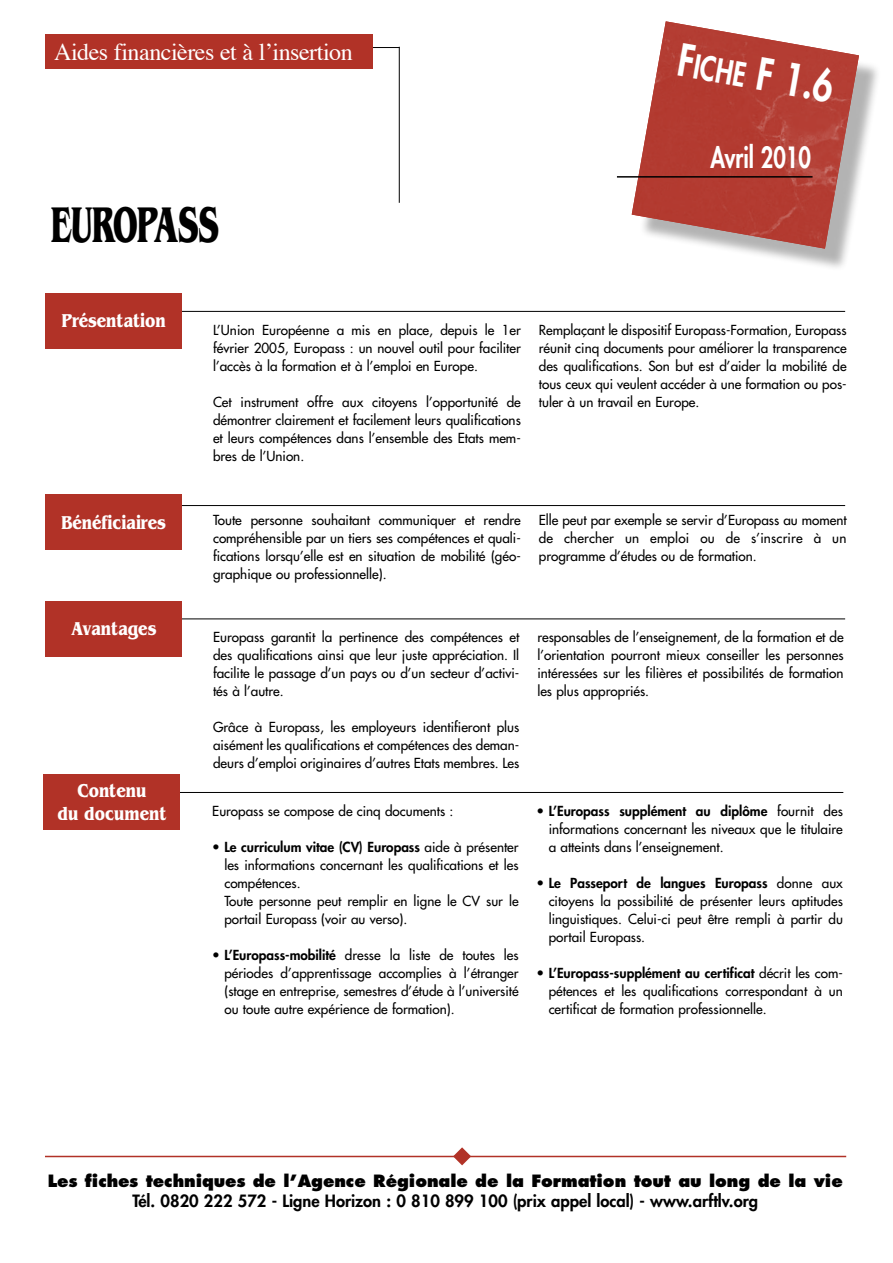
<style>
.page{position:relative;width:893px;height:1263px;background:#fff}
.page>*{position:absolute;margin:0;border:0;box-sizing:border-box;transform-origin:0 0}
.t1{font:700 52.5px "Benguiat Std";letter-spacing:-.02em;color:#000;scale:.6 1}
.t2{font:800 43.5px "Futura Std";color:#fff;scale:.8 1}
.t3{font:800 28.5px "Futura Std";color:#fff;scale:.76 1}
.t4{font:24px "Times";letter-spacing:-.02em;color:#fff}
.t5{font:700 19.5px/22.5px "Benguiat Std";color:#fff;text-align:center;scale:.8 1}
.t6{font:800 16.5px "Futura Std";color:#000}
.t7{font:800 16.5px "Futura Std";letter-spacing:-.005em;color:#000}
.t8{font:500 13.5px/18px "Futura Std";color:#000;text-align:justify}
.s1{font-size:32.7px}
.s2{font-weight:800}
</style>
<div class="page">
<hr style="left:45px;top:1156px;width:801px;height:1px;background:#b13227">
<svg style="left:453px;top:1147px;width:18px;height:18px"></svg>
<hr style="left:66px;top:311px;width:779px;height:1px;background:#000">
<div style="left:46px;top:293px;width:136px;height:55px;background:#b13227"></div>
<hr style="left:399px;top:47px;width:1px;height:156px;background:#000">
<hr style="left:233px;top:47px;width:166px;height:1px;background:#000">
<div style="left:46px;top:34px;width:327px;height:34px;background:#b13227"></div>
<hr style="left:66px;top:505px;width:779px;height:1px;background:#000">
<div style="left:46px;top:495px;width:136px;height:55px;background:#b13227"></div>
<hr style="left:66px;top:618px;width:779px;height:1px;background:#000">
<div style="left:46px;top:601px;width:136px;height:55px;background:#b13227"></div>
<hr style="left:65px;top:792px;width:778px;height:1px;background:#000">
<div style="left:44px;top:774px;width:136px;height:55px;background:#b13227"></div>
<div style="left:638px;top:28px;width:243px;height:243px;background:#000;opacity:.3"></div>
<img style="left:632px;top:21px;width:227px;height:228px">
<hr style="left:617px;top:176px;width:195px;height:2px;background:#000">
<h3 class="t4" style="left:54px;top:30px;width:300px">Aides financières et à l’insertion</h3>
<h1 class="t1" style="left:51px;top:195px;width:281px">europass</h1>
<h2 class="t2" style="left:683px;top:32px;width:198px;rotate:10deg">F<span class="s1">iche</span> F 1.6</h2>
<h3 class="t3" style="left:711px;top:139px;width:134px">Avril 2010</h3>
<h3 class="t5" style="left:62px;top:309px;width:132px">Présentation</h3>
<p class="t8" style="left:213px;top:321px;width:309px">L’Union Européenne a mis en place, depuis le 1er février 2005, Europass : un nouvel outil pour faciliter l’accès à la formation et à l’emploi en Europe.</p>
<p class="t8" style="left:213px;top:393px;width:309px">Cet instrument offre aux citoyens l’opportunité de démontrer clairement et facilement leurs qualifications et leurs compétences dans l’ensemble des Etats mem&shy;bres de l’Union.</p>
<p class="t8" style="left:539px;top:321px;width:309px">Remplaçant le dispositif Europass-Formation, Europass réunit cinq documents pour améliorer la transparence des qualifications. Son but est d’aider la mobilité de tous ceux qui veulent accéder à une formation ou pos&shy;tuler à un travail en Europe.</p>
<h3 class="t5" style="left:62px;top:511px;width:132px">Bénéficiaires</h3>
<h3 class="t5" style="left:71px;top:618px;width:108px">Avantages</h3>
<h3 class="t5" style="left:58px;top:779px;width:137px">Contenu<br>du document</h3>
<p class="t8" style="left:213px;top:511px;width:309px">Toute personne souhaitant communiquer et rendre compréhensible par un tiers ses compétences et quali&shy;fications lorsqu’elle est en situation de mobilité (géo&shy;graphique ou professionnelle).</p>
<p class="t8" style="left:539px;top:511px;width:309px">Elle peut par exemple se servir d’Europass au moment de chercher un emploi ou de s’inscrire à un programme d’études ou de formation.</p>
<p class="t8" style="left:213px;top:628px;width:308px">Europass garantit la pertinence des compétences et des qualifications ainsi que leur juste appréciation. Il facilite le passage d’un pays ou d’un secteur d’activi&shy;tés à l’autre.</p>
<p class="t8" style="left:213px;top:718px;width:308px">Grâce à Europass, les employeurs identifieront plus aisément les qualifications et compétences des deman&shy;deurs d’emploi originaires d’autres Etats membres. Les</p>
<p class="t8" style="left:212px;top:802px;width:243px">Europass se compose de cinq documents :</p>
<p class="t8" style="left:224px;top:838px;width:296px;text-align:left;text-indent:-12px"><span class="s2">• Le curriculum vitae (CV) Europass</span> aide à présenter les informations concernant les qualifications et les compétences.<br>Toute personne peut remplir en ligne le CV sur le portail Europass (voir au verso).</p>
<p class="t8" style="left:224px;top:946px;width:296px;text-indent:-12px"><span class="s2">• L’Europass-mobilité</span> dresse la liste de toutes les périodes d’apprentissage accomplies à l’étranger (stage en entreprise, semestres d’étude à l’université ou toute autre expérience de formation).</p>
<p class="t8" style="left:537px;top:628px;width:308px">responsables de l’enseignement, de la formation et de l’orientation pourront mieux conseiller les personnes intéressées sur les filières et possibilités de formation les plus appropriés.</p>
<p class="t8" style="left:549px;top:802px;width:296px;text-indent:-12px"><span class="s2">• L’Europass supplément au diplôme</span> fournit des informations concernant les niveaux que le titulaire a atteints dans l’enseignement.</p>
<p class="t8" style="left:549px;top:874px;width:296px;text-indent:-12px"><span class="s2">• Le Passeport de langues Europass</span> donne aux citoyens la possibilité de présenter leurs aptitudes linguistiques. Celui-ci peut être rempli à partir du portail Europass.</p>
<p class="t8" style="left:549px;top:964px;width:296px;text-indent:-12px"><span class="s2">• L’Europass-supplément au certificat</span> décrit les com&shy;pétences et les qualifications correspondant à un certificat de formation professionnelle.</p>
<p class="t7" style="left:48px;top:1170px;width:796px">Les fiches techniques de l’Agence Régionale de la Formation tout au long de la vie</p>
<p class="t6" style="left:133px;top:1190px;width:627px">Tél. 0820 222 572 - Ligne Horizon : 0 810 899 100 (prix appel local) - www.arftlv.org</p>
</div>
